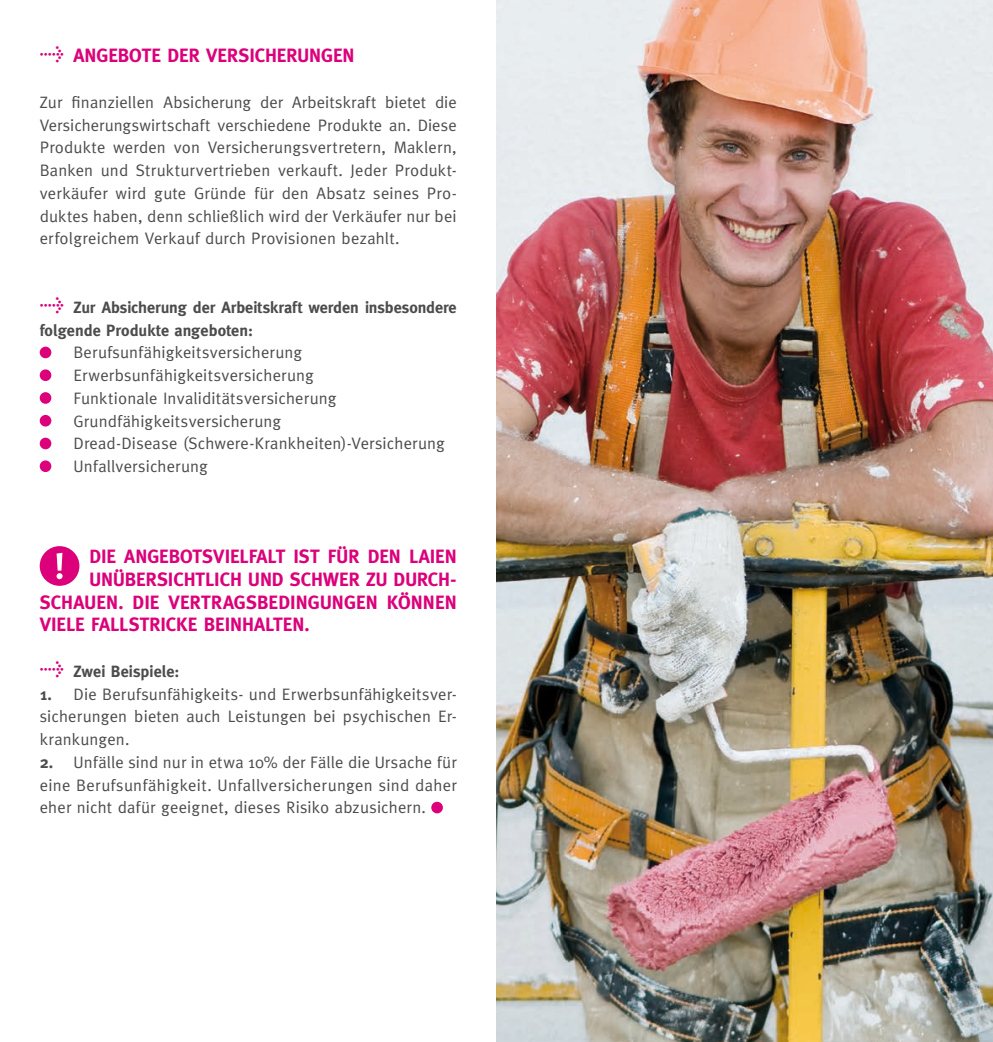
<style>
.page{position:relative;width:993px;height:1042px;background:#fff}
.page>*{position:absolute;margin:0;border:0;box-sizing:border-box;transform-origin:0 0}
.t1{font:700 19.25px "Meta";color:#dc007a}
.t2{font:16.62px/22.8px "Meta";letter-spacing:.015em;color:#4c4c4e;text-align:justify}
.t3{font:700 16.28px/22.8px "Meta";color:#4c4c4e}
.s1{font-family:"Meta Normal Italic Expert";font-weight:400;font-size:28px}
.s2{font-family:"Meta Normal Italic Expert";font-weight:400;font-size:28px;color:#dc007a}
.s3{font-weight:700}
</style>
<div class="page">
<img style="left:496px;top:0;width:496px;height:1042px">
<div style="left:40px;top:347px;width:11px;height:11px;background:#dc007a;border-radius:50%"></div>
<div style="left:40px;top:369px;width:11px;height:12px;background:#dc007a;border-radius:50%"></div>
<div style="left:40px;top:392px;width:11px;height:12px;background:#dc007a;border-radius:50%"></div>
<div style="left:40px;top:415px;width:11px;height:11px;background:#dc007a;border-radius:50%"></div>
<div style="left:40px;top:438px;width:11px;height:11px;background:#dc007a;border-radius:50%"></div>
<div style="left:40px;top:460px;width:11px;height:12px;background:#dc007a;border-radius:50%"></div>
<div style="left:431px;top:802px;width:12px;height:11px;background:#dc007a;border-radius:50%"></div>
<svg style="left:40px;top:546px;width:39px;height:40px"></svg>
<p class="t1" style="left:40px;top:45px;width:316px"><span class="s1">t</span> ANGEBOTE DER VERSICHERUNGEN</p>
<p class="t2" style="left:40px;top:91px;width:418px">Zur finanziellen Absicherung der Arbeitskraft bietet die Versicherungswirtschaft verschiedene Produkte an. Diese Produkte werden von Versicherungsvertretern, Maklern, Banken und Strukturvertrieben verkauft. Jeder Produkt&shy;verkäufer wird gute Gründe für den Absatz seines Pro&shy;duktes haben, denn schließlich wird der Verkäufer nur bei erfolgreichem Verkauf durch Provisionen bezahlt.</p>
<p class="t3" style="left:40px;top:296px;width:418px"><span class="s2">t</span> Zur Absicherung der Arbeitskraft werden insbesondere folgende Produkte angeboten:</p>
<p class="t2" style="left:73px;top:341px;width:373px;text-align:left">Berufsunfähigkeitsversicherung Erwerbsunfähigkeitsversicherung<br>Funktionale Invaliditätsversicherung Grundfähigkeitsversicherung<br>Dread-Disease (Schwere-Krankheiten)-Versicherung Unfallversicherung</p>
<p class="t1" style="left:89px;top:545px;width:369px">DIE ANGEBOTSVIELFALT IST FÜR DEN LAIEN</p>
<p class="t1" style="left:89px;top:568px;width:369px">UNÜBERSICHTLICH UND SCHWER ZU DURCH-</p>
<p class="t1" style="left:40px;top:591px;width:418px">SCHAUEN. DIE VERTRAGSBEDINGUNGEN KÖNNEN</p>
<p class="t1" style="left:40px;top:613px;width:271px">VIELE FALLSTRICKE BEINHALTEN.</p>
<p class="t3" style="left:40px;top:660px;width:141px"><span class="s2">t</span> Zwei Beispiele:</p>
<p class="t2" style="left:40px;top:682px;width:418px"><span class="s3">1.</span> Die Berufsunfähigkeits- und Erwerbsunfähigkeitsver&shy;sicherungen bieten auch Leistungen bei psychischen Er&shy;krankungen.</p>
<p class="t2" style="left:40px;top:750px;width:418px"><span class="s3">2.</span> Unfälle sind nur in etwa 10% der Fälle die Ursache für eine Berufsunfähigkeit. Unfallversicherungen sind daher eher nicht dafür geeignet, dieses Risiko abzusichern.</p>
</div>
